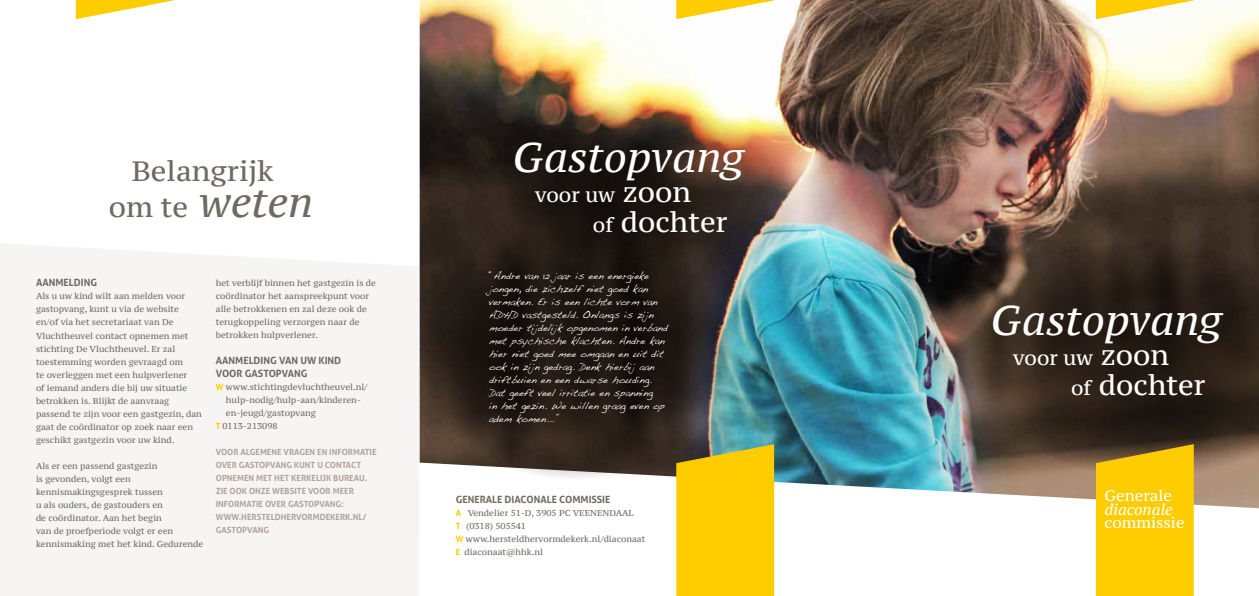
<style>
.page{position:relative;width:1259px;height:596px;background:#fff}
.page>*{position:absolute;margin:0;border:0;box-sizing:border-box;transform-origin:0 0}
.t1{font:italic 41.2px "PT Serif Caption";color:#fff}
.t2{font:italic 41.2px "PT Serif Caption";color:#706961}
.t3{font:27.8px "PT Serif Caption";color:#fff}
.t4{font:27.8px "PT Serif Caption";color:#706961}
.t5{font:20px "PT Serif Caption";color:#fff}
.t6{font:15.1px "PT Serif Caption";color:#fff}
.t7{font:italic 15.1px "PT Serif Caption";color:#fff}
.t8{font:10px/13px "Handwriting Dakota";color:#fff}
.t9{font:700 10px/13px "Aller";color:#706961}
.t10{font:8.5px/13px "PT Serif Caption";color:#706961}
.t11{font:700 8.5px/13px "Aller";color:#b0a39a}
.s1{font-style:normal;font-size:27.8px}
.s2{font-family:"Aller";font-weight:700;color:#fc0}
.s3{font-size:27.8px}
.s4{font-size:20px}
</style>
<div class="page">
<div style="left:0;top:243px;width:419px;height:352px;background:#f7f5f4"></div>
<img style="left:420px;top:0;width:839px;height:508px">
<img style="left:442px;top:101px;width:361px;height:185px;border-radius:50%">
<svg style="left:420px;top:224px;width:309px;height:255px;background:#28201a"></svg>
<svg style="left:506px;top:117px;width:234px;height:148px;background:#261b15"></svg>
<svg style="left:1096px;top:0;width:97px;height:19px"></svg>
<svg style="left:676px;top:444px;width:98px;height:151px;background:#f3c507"></svg>
<svg style="left:676px;top:0;width:98px;height:19px"></svg>
<svg style="left:76px;top:0;width:98px;height:19px"></svg>
<svg style="left:969px;top:241px;width:290px;height:235px;background:#3a2c22"></svg>
<div style="left:1096px;top:444px;width:97px;height:151px;background:#fc0"></div>
<h2 class="t4" style="left:132px;top:153px;width:144px">Belangrijk</h2>
<h1 class="t2" style="left:109px;top:176px;width:206px"><span class="s1">om te</span> weten</h1>
<p class="t9" style="left:36px;top:276px;width:63px">AANMELDING</p>
<p class="t10" style="left:36px;top:290px;width:167px">Als u uw kind wilt aan melden voor gastopvang, kunt u via de website en/of via het secretariaat van De Vluchtheuvel contact opnemen met stichting De Vluchtheuvel. Er zal toestemming worden gevraagd om<br>te overleggen met een hulpverlener<br>of iemand anders die bij uw situatie betrokken is. Blijkt de aanvraag passend te zijn voor een gastgezin, dan gaat de coördinator op zoek naar een geschikt gastgezin voor uw kind.</p>
<p class="t10" style="left:36px;top:458px;width:169px">Als er een passend gastgezin<br>is gevonden, volgt een kennismakingsgesprek tussen<br>u als ouders, de gastouders en<br>de coördinator. Aan het begin<br>van de proefperiode volgt er een kennismaking met het kind. Gedurende</p>
<p class="t10" style="left:216px;top:276px;width:162px">het verblijf binnen het gastgezin is de coördinator het aanspreekpunt voor alle betrokkenen en zal deze ook de terugkoppeling verzorgen naar de betrokken hulpverlener.</p>
<p class="t9" style="left:216px;top:353px;width:127px">AANMELDING VAN UW KIND<br>VOOR GASTOPVANG</p>
<p class="t10" style="left:216px;top:380px;width:153px"><span class="s2">W</span> www.stichtingdevluchtheuvel.nl/</p>
<p class="t10" style="left:226px;top:393px;width:136px">hulp-nodig/hulp-aan/kinderen-</p>
<p class="t10" style="left:226px;top:406px;width:91px">en-jeugd/gastopvang</p>
<p class="t10" style="left:216px;top:419px;width:63px"><span class="s2">T</span> 0113-213098</p>
<p class="t11" style="left:216px;top:445px;width:162px">VOOR ALGEMENE VRAGEN EN INFORMATIE<br>OVER GASTOPVANG KUNT U CONTACT<br>OPNEMEN MET HET KERKELIJK BUREAU.<br>ZIE OOK ONZE WEBSITE VOOR MEER<br>INFORMATIE OVER GASTOPVANG:<br>WWW.HERSTELDHERVORMDEKERK.NL/<br>GASTOPVANG</p>
<h1 class="t1" style="left:512px;top:130px;width:233px">Gastopvang</h1>
<h3 class="t5" style="left:535px;top:181px;width:157px">voor uw <span class="s3">zoon</span></h3>
<h2 class="t3" style="left:593px;top:203px;width:136px"><span class="s4">of</span> dochter</h2>
<p class="t8" style="left:489px;top:269px;width:180px">“Andre van 12 jaar is een energieke jongen, die zichzelf niet goed kan vermaken. Er is een lichte vorm van ADHD vastgesteld. Onlangs is zijn moeder tijdelijk opgenomen in verband met psychische klachten. Andre kan hier niet goed mee omgaan en uit dit ook in zijn gedrag. Denk hierbij aan driftbuien en een dwarse houding.<br>Dat geeft veel irritatie en spanning<br>in het gezin. We willen graag even op adem komen...”</p>
<p class="t9" style="left:456px;top:493px;width:156px">GENERALE DIACONALE COMMISSIE</p>
<p class="t10" style="left:456px;top:506px;width:191px"><span class="s2">A</span> Vendelier 51-D, 3905 PC VEENENDAAL<br><span class="s2">T</span> (0318) 505541<br><span class="s2">W</span> www.hersteldhervormdekerk.nl/diaconaat<br><span class="s2">E</span> diaconaat@hhk.nl</p>
<h1 class="t1" style="left:990px;top:294px;width:233px">Gastopvang</h1>
<h3 class="t5" style="left:1013px;top:345px;width:157px">voor uw <span class="s3">zoon</span></h3>
<h2 class="t3" style="left:1071px;top:367px;width:136px"><span class="s4">of</span> dochter</h2>
<h3 class="t6" style="left:1104px;top:485px;width:69px">Generale</h3>
<h3 class="t7" style="left:1104px;top:499px;width:70px">diaconale</h3>
<h3 class="t6" style="left:1104px;top:512px;width:82px">commissie</h3>
</div>
